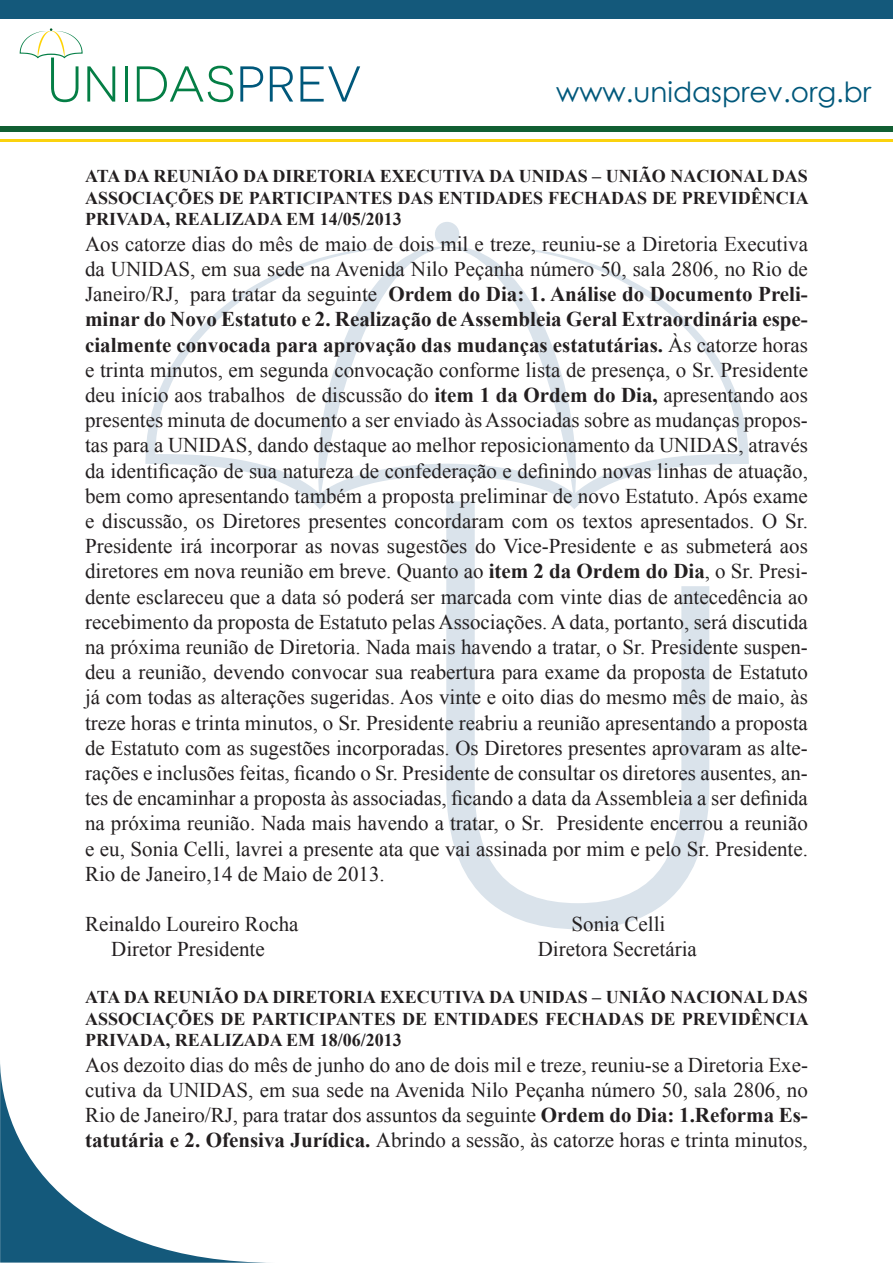
<style>
.page{position:relative;width:893px;height:1263px;background:#fff}
.page>*{position:absolute;margin:0;border:0;box-sizing:border-box;transform-origin:0 0}
.t1{font:27.9px "Century Gothic";color:#00587b}
.t2{font:21px/25.2px "Times New Roman";color:#231f20;text-align:justify}
.t3{font:700 18px/21.6px "Times New Roman";color:#231f20;text-align:justify}
.s1{font-weight:700}
</style>
<div class="page">
<svg style="left:0;top:1064px;width:269px;height:199px"></svg>
<hr style="left:125px;top:66px;width:2px;height:36px;background:#047e45">
<svg style="left:137px;top:66px;width:96px;height:36px"></svg>
<svg style="left:240px;top:66px;width:23px;height:36px"></svg>
<svg style="left:270px;top:66px;width:23px;height:36px"></svg>
<svg style="left:300px;top:66px;width:60px;height:36px"></svg>
<svg style="left:20px;top:28px;width:95px;height:74px"></svg>
<svg style="left:446px;top:509px;width:263px;height:420px"></svg>
<svg style="left:145px;top:247px;width:604px;height:262px"></svg>
<div style="left:435px;top:222px;width:24px;height:24px;background:#dae3eb;border-radius:50%"></div>
<div style="left:0;top:126px;width:893px;height:5px;background:#115f32"></div>
<hr style="left:0;top:139px;width:893px;height:3px;background:#fad20e">
<div style="left:0;top:0;width:893px;height:18px;background:#14597b"></div>
<h1 class="t1" style="left:556px;top:73px;width:317px">www.unidasprev.org.br</h1>
<p class="t3" style="left:85px;top:165px;width:725px">ATA DA REUNIÃO DA DIRETORIA EXECUTIVA DA UNIDAS – UNIÃO NACIONAL DAS ASSOCIAÇÕES DE PARTICIPANTES DAS ENTIDADES FECHADAS DE PREVIDÊNCIA PRIVADA, REALIZADA EM 14/05/2013</p>
<p class="t2" style="left:85px;top:231px;width:724px">Aos catorze dias do mês de maio de dois mil e treze, reuniu-se a Diretoria Executiva da UNIDAS, em sua sede na Avenida Nilo Peçanha número 50, sala 2806, no Rio de Janeiro/RJ, para tratar da seguinte <span class="s1">Ordem do Dia: 1. Análise do Documento Preli&shy;minar do Novo Estatuto e 2. Realização de Assembleia Geral Extraordinária espe&shy;cialmente convocada para aprovação das mudanças estatutárias.</span> Às catorze horas e trinta minutos, em segunda convocação conforme lista de presença, o Sr. Presidente deu início aos trabalhos de discussão do <span class="s1">item 1 da Ordem do Dia,</span> apresentando aos presentes minuta de documento a ser enviado às Associadas sobre as mudanças propos&shy;tas para a UNIDAS, dando destaque ao melhor reposicionamento da UNIDAS, através da identificação de sua natureza de confederação e definindo novas linhas de atuação, bem como apresentando também a proposta preliminar de novo Estatuto. Após exame e discussão, os Diretores presentes concordaram com os textos apresentados. O Sr.<br>Presidente irá incorporar as novas sugestões do Vice-Presidente e as submeterá aos diretores em nova reunião em breve. Quanto ao <span class="s1">item 2 da Ordem do Dia</span>, o Sr. Presi&shy;dente esclareceu que a data só poderá ser marcada com vinte dias de antecedência ao recebimento da proposta de Estatuto pelas Associações. A data, portanto, será discutida na próxima reunião de Diretoria. Nada mais havendo a tratar, o Sr. Presidente suspen&shy;deu a reunião, devendo convocar sua reabertura para exame da proposta de Estatuto já com todas as alterações sugeridas. Aos vinte e oito dias do mesmo mês de maio, às treze horas e trinta minutos, o Sr. Presidente reabriu a reunião apresentando a proposta de Estatuto com as sugestões incorporadas. Os Diretores presentes aprovaram as alte&shy;rações e inclusões feitas, ficando o Sr. Presidente de consultar os diretores ausentes, an&shy;tes de encaminhar a proposta às associadas, ficando a data da Assembleia a ser definida na próxima reunião. Nada mais havendo a tratar, o Sr. Presidente encerrou a reunião e eu, Sonia Celli, lavrei a presente ata que vai assinada por mim e pelo Sr. Presidente.<br>Rio de Janeiro,14 de Maio de 2013.</p>
<p class="t2" style="left:85px;top:911px;width:215px">Reinaldo Loureiro Rocha</p>
<p class="t2" style="left:572px;top:911px;width:95px">Sonia Celli</p>
<p class="t2" style="left:111px;top:936px;width:155px">Diretor Presidente</p>
<p class="t2" style="left:538px;top:936px;width:161px">Diretora Secretária</p>
<p class="t3" style="left:85px;top:986px;width:725px">ATA DA REUNIÃO DA DIRETORIA EXECUTIVA DA UNIDAS – UNIÃO NACIONAL DAS ASSOCIAÇÕES DE PARTICIPANTES DE ENTIDADES FECHADAS DE PREVIDÊNCIA PRIVADA, REALIZADA EM 18/06/2013</p>
<p class="t2" style="left:85px;top:1052px;width:724px">Aos dezoito dias do mês de junho do ano de dois mil e treze, reuniu-se a Diretoria Exe&shy;cutiva da UNIDAS, em sua sede na Avenida Nilo Peçanha número 50, sala 2806, no Rio de Janeiro/RJ, para tratar dos assuntos da seguinte <span class="s1">Ordem do Dia: 1.Reforma Es&shy;tatutária e 2. Ofensiva Jurídica.</span> Abrindo a sessão, às catorze horas e trinta minutos,</p>
</div>
